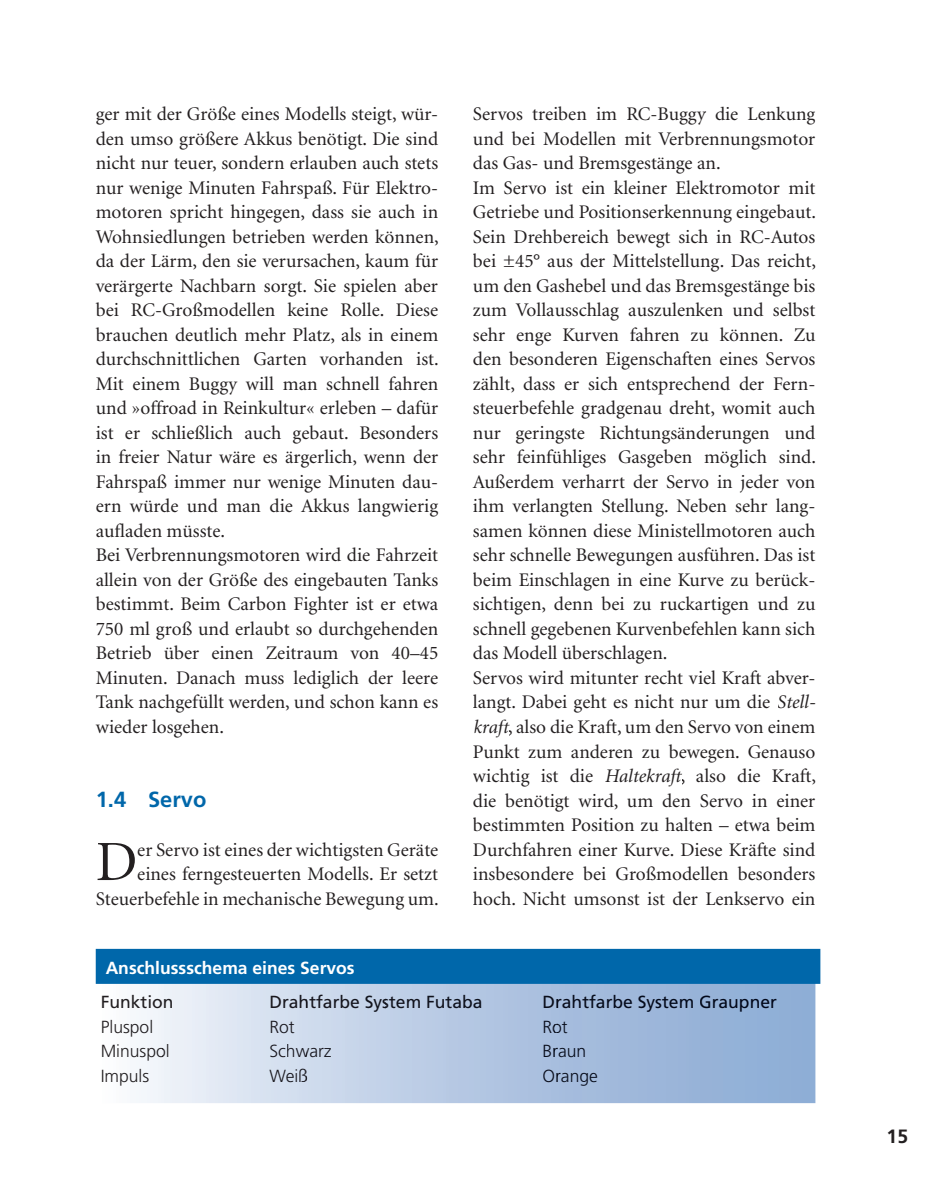
<style>
.page{position:relative;width:936px;height:1184px;background:#fff}
.page>*{position:absolute;margin:0;border:0;box-sizing:border-box;transform-origin:0 0}
.t1{font:56.88px "Minion";color:#231f20}
.t2{font:700 21.88px "Frutiger";color:#0067aa}
.t3{font:19.25px/24.5px "Minion";color:#231f20}
.t4{font:700 19.25px "Frutiger";color:#231f20}
.t5{font:700 17.5px/34.5px "Frutiger";color:#fff}
.t6{font:17.5px "Frutiger";color:#02081a}
.t7{font:17.5px "Frutiger";color:#0d101c}
.t8{font:300 17.5px "Frutiger";color:#221e20}
.t9{font:300 17.5px "Frutiger";color:#19171e}
.t10{font:300 17.5px "Frutiger";color:#090d1b}
.t11{font:300 17.5px "Frutiger";color:#080d1b}
.t12{font:300 17.5px "Frutiger";color:#18171e}
.s1{font-style:italic}
.s2{font-weight:400;color:#221e20}
.s3{font-weight:400;color:#211e20}
.s4{font-weight:400;color:#201d1f}
.s5{font-weight:400;color:#1f1c1f}
.s6{font-weight:400;color:#1e1c1f}
.s7{color:#1a181e}
.s8{color:#18171e}
.s9{color:#17161d}
.s10{color:#16151d}
.s11{color:#15151d}
.s12{color:#14141d}
.s13{color:#12141d}
.s14{color:#12131c}
.s15{color:#11131d}
.s16{color:#11121c}
.s17{color:#0f111c}
.s18{color:#0a0e1b}
.s19{color:#080d1b}
.s20{color:#080c1b}
.s21{color:#060c1b}
.s22{color:#060b1b}
.s23{color:#050a1b}
.s24{color:#040a1b}
.s25{color:#04091a}
.s26{color:#03091a}
.s27{color:#01071a}
.s28{color:#201d20}
.s29{color:#1f1d1f}
.s30{color:#18161d}
.s31{color:#211e20}
.s32{color:#201d1f}
.s33{color:#1f1c1f}
.s34{color:#17161e}
.s35{color:#070c1b}
.s36{color:#090d1b}
</style>
<div class="page">
<svg style="left:96px;top:983px;width:719px;height:120px;background:#b4c8e3"></svg>
<div style="left:96px;top:948px;width:724px;height:35px;background:#0067aa"></div>
<div style="left:102px;top:994px;width:319px;height:18px;background:linear-gradient(to right,#fbfcfd,#bacbe5)"></div>
<div style="left:427px;top:995px;width:54px;height:13px;background:#b6c8e3"></div>
<div style="left:482px;top:994px;width:212px;height:18px;background:#a4bbdc"></div>
<div style="left:700px;top:995px;width:76px;height:16px;background:#93b2d8"></div>
<div style="left:102px;top:1019px;width:51px;height:17px;background:#f7f9fc"></div>
<svg style="left:271px;top:1020px;width:296px;height:12px;background:#bdcde6"></svg>
<div style="left:102px;top:1044px;width:68px;height:16px;background:#f4f8fb"></div>
<svg style="left:270px;top:1044px;width:315px;height:13px;background:#bbcce5"></svg>
<div style="left:102px;top:1068px;width:206px;height:17px;background:linear-gradient(to right,#fdfdfe,#cfdbed)"></div>
<div style="left:543px;top:1069px;width:54px;height:16px;background:#a5bcdd"></div>
<p class="t3" style="left:96px;top:103px;width:344px">ger mit der Größe eines Modells steigt, wür&shy;den umso größere Akkus benötigt. Die sind nicht nur teuer, sondern erlauben auch stets nur wenige Minuten Fahrspaß. Für Elektro&shy;motoren spricht hingegen, dass sie auch in Wohnsiedlungen betrieben werden können, da der Lärm, den sie verursachen, kaum für verärgerte Nachbarn sorgt. Sie spielen aber bei RC-Großmodellen keine Rolle. Diese brauchen deutlich mehr Platz, als in einem durchschnittlichen Garten vorhanden ist.<br>Mit einem Buggy will man schnell fahren und »offroad in Reinkultur« erleben – dafür ist er schließlich auch gebaut. Besonders in freier Natur wäre es ärgerlich, wenn der Fahrspaß immer nur wenige Minuten dau&shy;ern würde und man die Akkus langwierig aufladen müsste.<br>Bei Verbrennungsmotoren wird die Fahrzeit allein von der Größe des eingebauten Tanks bestimmt. Beim Carbon Fighter ist er etwa 750 ml groß und erlaubt so durchgehenden Betrieb über einen Zeitraum von 40–45<br>Minuten. Danach muss lediglich der leere Tank nachgefüllt werden, und schon kann es wieder losgehen.</p>
<p class="t2" style="left:96px;top:790px;width:112px">1.4 Servo</p>
<p class="t1" style="left:96px;top:839px;width:43px">D</p>
<p class="t3" style="left:96px;top:838px;width:344px;text-align:right">er Servo ist eines der wichtigsten Geräte eines ferngesteuerten Modells. Er setzt<br>Steuerbefehle in mechanische Bewegung um.</p>
<p class="t3" style="left:473px;top:103px;width:344px">Servos treiben im RC-Buggy die Lenkung und bei Modellen mit Verbrennungsmotor das Gas- und Bremsgestänge an.<br>Im Servo ist ein kleiner Elektromotor mit Getriebe und Positionserkennung eingebaut.<br>Sein Drehbereich bewegt sich in RC-Autos bei ±45° aus der Mittelstellung. Das reicht, um den Gashebel und das Bremsgestänge bis zum Vollausschlag auszulenken und selbst sehr enge Kurven fahren zu können. Zu den besonderen Eigenschaften eines Servos zählt, dass er sich entsprechend der Fern&shy;steuerbefehle gradgenau dreht, womit auch nur geringste Richtungsänderungen und sehr feinfühliges Gasgeben möglich sind.<br>Außerdem verharrt der Servo in jeder von ihm verlangten Stellung. Neben sehr lang&shy;samen können diese Ministellmotoren auch sehr schnelle Bewegungen ausführen. Das ist beim Einschlagen in eine Kurve zu berück&shy;sichtigen, denn bei zu ruckartigen und zu schnell gegebenen Kurvenbefehlen kann sich das Modell überschlagen.<br>Servos wird mitunter recht viel Kraft abver&shy;langt. Dabei geht es nicht nur um die <span class="s1">Stell&shy;kraft</span>, also die Kraft, um den Servo von einem Punkt zum anderen zu bewegen. Genauso wichtig ist die <span class="s1">Haltekraft</span>, also die Kraft, die benötigt wird, um den Servo in einer bestimmten Position zu halten – etwa beim Durchfahren einer Kurve. Diese Kräfte sind insbesondere bei Großmodellen besonders hoch. Nicht umsonst ist der Lenkservo ein</p>
<p class="t5" style="left:101px;top:951px;width:255px">Anschlussschema eines Servos<br><span class="s2">Fu</span><span class="s3">nk</span><span class="s4">ti</span><span class="s5">o</span><span class="s6">n</span></p>
<p class="t7" style="left:269px;top:995px;width:214px"><span class="s7">D</span><span class="s8">ra</span><span class="s9">h</span><span class="s10">tfa</span><span class="s11">rb</span><span class="s12">e</span> <span class="s13">Sy</span><span class="s14">s</span><span class="s15">t</span><span class="s16">em</span> <span class="s17">Fu</span>taba</p>
<p class="t6" style="left:542px;top:995px;width:236px"><span class="s18">D</span><span class="s19">r</span><span class="s20">aht</span><span class="s21">fa</span><span class="s22">rb</span><span class="s23">e</span> <span class="s24">Sy</span><span class="s25">s</span><span class="s26">tem</span> Grau<span class="s27">pner</span></p>
<p class="t8" style="left:101px;top:1019px;width:54px">Plus<span class="s28">po</span><span class="s29">l</span></p>
<p class="t9" style="left:269px;top:1019px;width:27px">Ro<span class="s30">t</span></p>
<p class="t10" style="left:542px;top:1019px;width:27px">Ro<span class="s19">t</span></p>
<p class="t8" style="left:101px;top:1044px;width:71px">Mi<span class="s31">nu</span><span class="s32">sp</span><span class="s33">ol</span></p>
<p class="t9" style="left:269px;top:1044px;width:64px">Sc<span class="s34">hw</span><span class="s10">ar</span><span class="s11">z</span></p>
<p class="t10" style="left:542px;top:1044px;width:45px">Br<span class="s19">au</span><span class="s35">n</span></p>
<p class="t8" style="left:101px;top:1068px;width:50px">Im<span class="s31">pu</span><span class="s32">ls</span></p>
<p class="t12" style="left:269px;top:1068px;width:40px"><span class="s7">W</span>ei<span class="s9">ß</span></p>
<p class="t11" style="left:542px;top:1068px;width:57px"><span class="s36">O</span>ran<span class="s35">ge</span></p>
<p class="t4" style="left:886px;top:1128px;width:23px">15</p>
</div>
